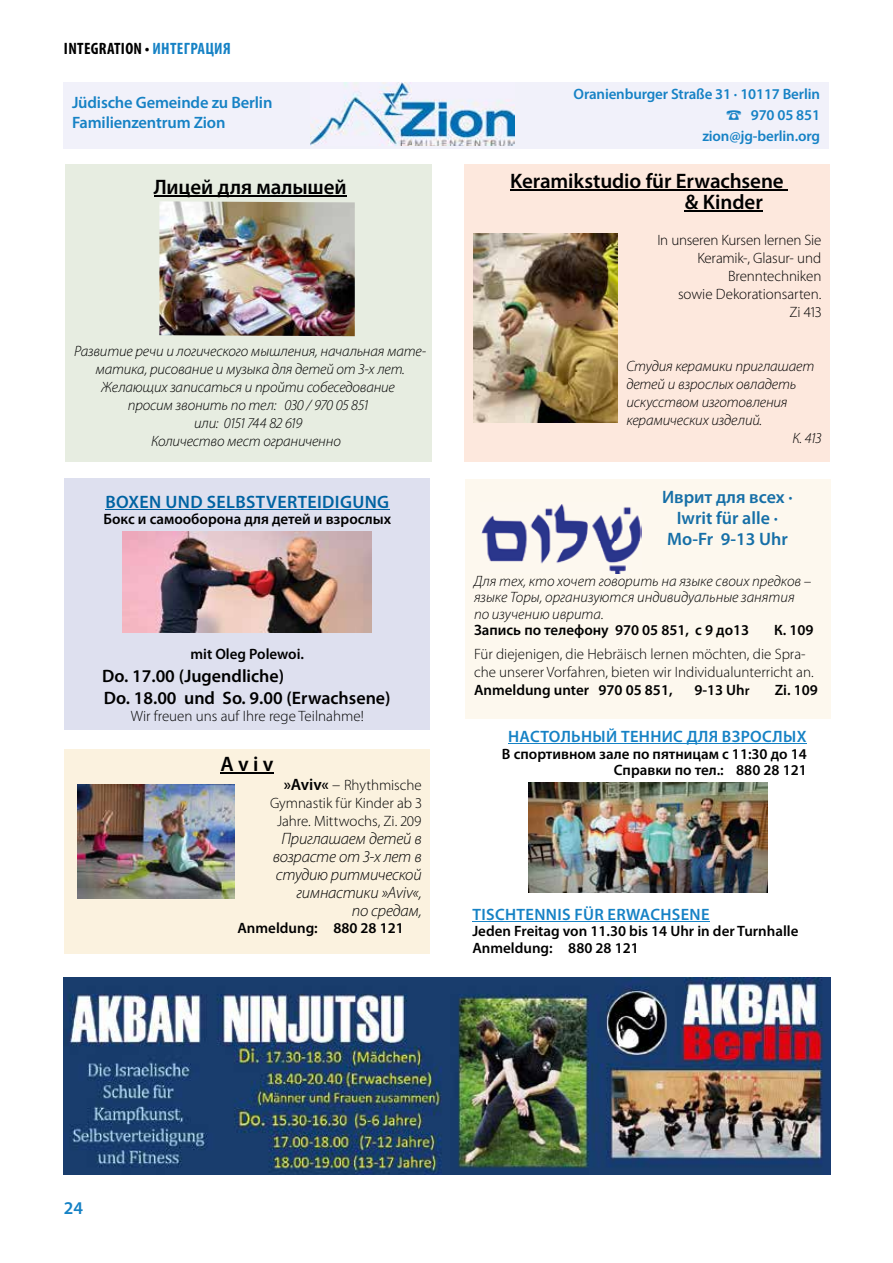
<style>
.page{position:relative;width:893px;height:1263px;background:#fff}
.page>*{position:absolute;margin:0;border:0;box-sizing:border-box;transform-origin:0 0}
.t1{font:600 21px/21px "Myriad Pro";letter-spacing:-.005em;color:#000}
.t2{font:600 18px/22.5px "Myriad Pro";color:#000}
.t3{font:600 18px/21px "Myriad Pro";color:#166fa7;text-align:center}
.t4{font:600 18px "Myriad Pro";letter-spacing:.02em;color:#0063a2}
.t5{font:600 18px "Myriad Pro";color:#1682c5}
.t6{font:italic 300 16.5px/18px "Myriad Pro";letter-spacing:-.015em;color:#000;text-align:right}
.t7{font:600 16.5px "Myriad Pro";letter-spacing:.02em;color:#1682c5}
.t8{font:600 16.5px/19.8px "Myriad Pro";color:#1682c5}
.t9{font:700 condensed 16.5px "Myriad Pro";letter-spacing:.02em;color:#000}
.t10{font:italic 300 15px/18px "Myriad Pro";letter-spacing:-.01em;color:#000;text-align:center}
.t11{font:300 15px/18px "Myriad Pro";color:#000;text-align:right}
.t12{font:600 15px/16.5px "Myriad Pro";color:#000;text-align:right}
.t13{font:600 15px/21px "Myriad Pro";letter-spacing:-.01em;color:#1682c5;text-align:right}
.s1{color:#1682c5}
.s2{font-weight:600;font-size:16.5px}
.s3{font-size:16.5px}
.s4{font-size:13.5px}
</style>
<div class="page">
<div style="left:64px;top:82px;width:765px;height:66px;background:#f1f1fa"></div>
<img style="left:310px;top:83px;width:204px;height:62px">
<div style="left:65px;top:164px;width:366px;height:298px;background:#e7ede1"></div>
<hr style="left:154px;top:196px;width:193px;height:1px;background:#000">
<img style="left:159px;top:201px;width:196px;height:135px">
<div style="left:464px;top:164px;width:366px;height:298px;background:#fde8dd"></div>
<hr style="left:510px;top:190px;width:278px;height:1px;background:#000">
<hr style="left:685px;top:211px;width:78px;height:1px;background:#000">
<img style="left:474px;top:234px;width:144px;height:188px">
<div style="left:64px;top:478px;width:366px;height:251px;background:#dee0ef"></div>
<hr style="left:105px;top:509px;width:284px;height:1px;background:#0063a2">
<img style="left:122px;top:532px;width:250px;height:100px">
<hr style="left:508px;top:743px;width:299px;height:1px;background:#1682c5">
<hr style="left:473px;top:921px;width:237px;height:1px;background:#1682c5">
<img style="left:528px;top:783px;width:239px;height:110px">
<div style="left:64px;top:749px;width:366px;height:204px;background:#fbf2df"></div>
<hr style="left:220px;top:772px;width:54px;height:2px;background:#000">
<img style="left:77px;top:785px;width:158px;height:114px">
<img style="left:64px;top:978px;width:767px;height:197px">
<div style="left:465px;top:479px;width:366px;height:240px;background:#fdf8ee"></div>
<img style="left:481px;top:504px;width:160px;height:70px">
<p class="t9" style="left:64px;top:38px;width:168px">INTEGRATION • <span class="s1">ИНТЕГРАЦИЯ</span></p>
<p class="t8" style="left:72px;top:92px;width:202px">Jüdische Gemeinde zu Berlin<br>Familienzentrum Zion</p>
<p class="t13" style="left:574px;top:83px;width:248px">Oranienburger Straße 31 · 10117 Berlin<br>970 05 851<br>zion@jg-berlin.org</p>
<h1 class="t1" style="left:154px;top:176px;width:194px">Лицей для малышей</h1>
<h1 class="t1" style="left:685px;top:170px;width:100px;text-indent:-175px">Keramikstudio für Erwachsene &amp; Kinder</h1>
<p class="t11" style="left:657px;top:231px;width:165px">In unseren Kursen lernen Sie<br>Keramik-, Glasur- und<br>Brenntechniken<br>sowie Dekorationsarten.<br>Zi 413</p>
<p class="t10" style="left:74px;top:342px;width:354px">Развитие речи и логического мышления, начальная мате&shy;матика, рисование и музыка для детей от 3-х лет.<br>Желающих записаться и пройти собеседование<br>просим звонить по тел: 030 / 970 05 851<br>или: 0151 744 82 619<br>Количество мест ограниченно</p>
<p class="t4" style="left:105px;top:490px;width:285px">BOXEN UND SELBSTVERTEIDIGUNG</p>
<p class="t12" style="left:103px;top:511px;width:289px">Бокс и самооборона для детей и взрослых</p>
<p class="t12" style="left:190px;top:646px;width:115px">mit Oleg Polewoi.</p>
<p class="t2" style="left:102px;top:664px;width:290px">Do. 17.00 (Jugendliche)<br>Do. 18.00 und So. 9.00 (Erwachsene)</p>
<p class="t11" style="left:131px;top:707px;width:234px">Wir freuen uns auf Ihre rege Teilnahme!</p>
<h1 class="t1" style="left:220px;top:753px;width:55px">A v i v</h1>
<p class="t11" style="left:270px;top:776px;width:153px"><span class="s2">»Aviv«</span> <span class="s3">–</span> Rhythmische<br>Gymnastik für Kinder ab 3<br>Jahre. Mittwochs, Zi. 209</p>
<p class="t6" style="left:273px;top:829px;width:150px">Приглашаем детей в возрасте от 3-х лет в студию ритмической гимнастики »Aviv«,<br>по средам,</p>
<p class="t12" style="left:237px;top:919px;width:168px">Anmeldung: 880 28 121</p>
<p class="t10" style="left:626px;top:357px;width:189px">Студия керамики приглашает</p>
<p class="t10" style="left:626px;top:375px;width:171px">детей и взрослых овладеть</p>
<p class="t10" style="left:626px;top:393px;width:163px">искусством изготовления</p>
<p class="t10" style="left:626px;top:411px;width:137px">керамических изделий.</p>
<p class="t10" style="left:792px;top:429px;width:30px">К. 413</p>
<p class="t3" style="left:662px;top:486px;width:132px">Иврит для всех ·<br>Iwrit für alle ·<br>Mo-Fr 9-13 Uhr</p>
<p class="t10" style="left:474px;top:572px;width:339px;line-height:16.5px;text-align:left">Для тех, кто хочет говорить на языке своих предков – языке Торы, организуются индивидуальные занятия по изучению иврита.</p>
<p class="t12" style="left:474px;top:621px;width:277px">Запись по телефону 970 05 851, с 9 до13</p>
<p class="t12" style="left:774px;top:621px;width:41px">К. 109</p>
<p class="t11" style="left:474px;top:645px;width:341px;text-align:left">Für diejenigen, die Hebräisch lernen möchten, die Spra&shy;che unserer Vorfahren, bieten wir Individualunterricht an.</p>
<p class="t12" style="left:474px;top:681px;width:200px">Anmeldung unter 970 05 851,</p>
<p class="t12" style="left:694px;top:681px;width:57px">9-13 Uh<span class="s4">r</span></p>
<p class="t12" style="left:775px;top:681px;width:45px">Zi. 109</p>
<p class="t7" style="left:508px;top:726px;width:300px">НАСТОЛЬНЫЙ ТЕННИС ДЛЯ ВЗРОСЛЫХ</p>
<p class="t12" style="left:502px;top:745px;width:306px">В спортивном зале по пятницам с 11:30 до 14<br>Справки по тел.: 880 28 121</p>
<p class="t7" style="left:473px;top:904px;width:238px">TISCHTENNIS FÜR ERWACHSENE</p>
<p class="t12" style="left:472px;top:923px;width:328px;text-align:left">Jeden Freitag von 11.30 bis 14 Uhr in der Turnhalle<br>Anmeldung: 880 28 121</p>
<p class="t5" style="left:64px;top:1197px;width:21px">24</p>
</div>
